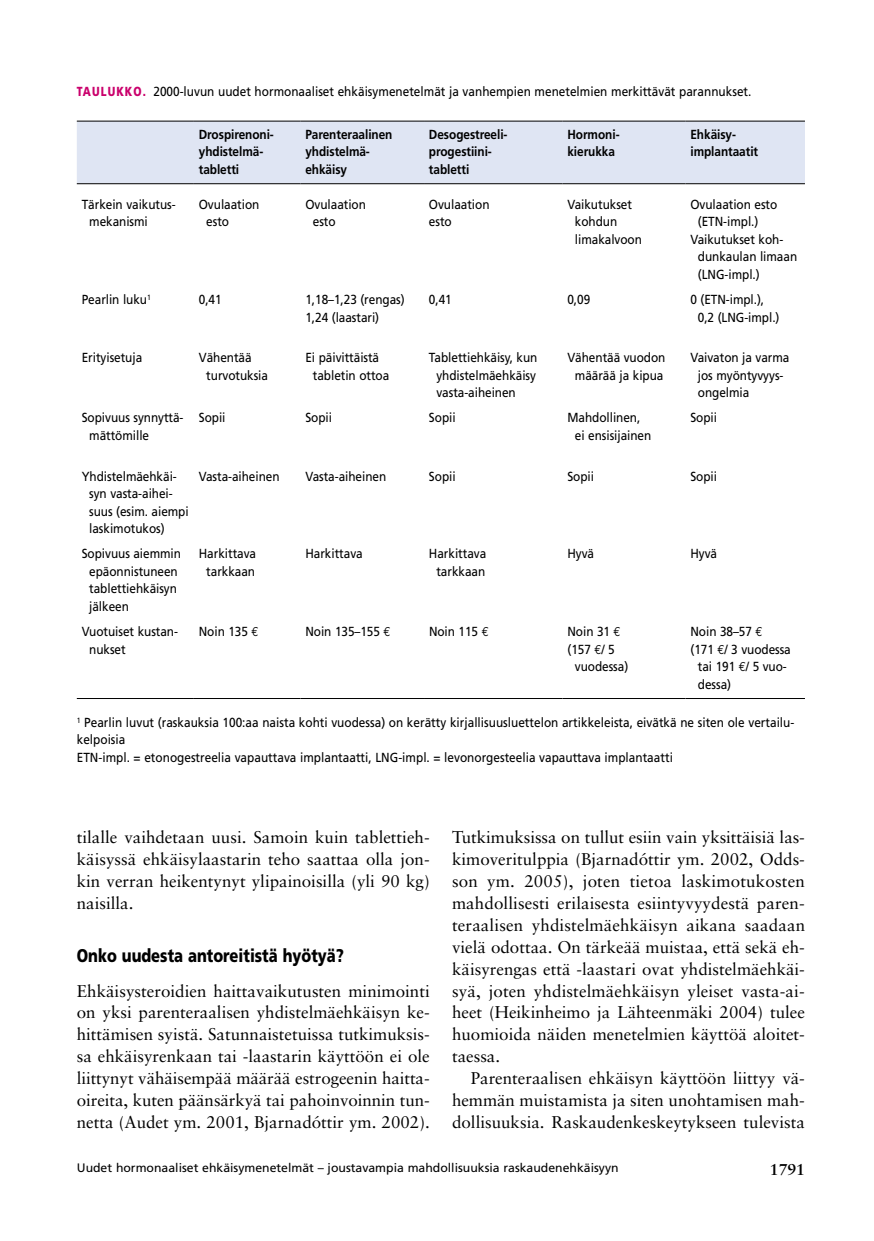
<style>
.page{position:relative;width:874px;height:1241px;background:#fff}
.page>*{position:absolute;margin:0;border:0;box-sizing:border-box;transform-origin:0 0}
.t1{font:900 18.38px "Frutiger";color:#000;scale:.8 1}
.t2{font:16.97px/21.9px "Sabon";color:#000;text-align:justify}
.t3{font:700 15.75px "Sabon";color:#000}
.t4{font:13.12px/17.5px "Frutiger";letter-spacing:-.005em;color:#000;scale:.9 1}
.t5{font:700 13.12px/17.5px "Frutiger";letter-spacing:-.005em;color:#000;scale:.9 1}
.t6{font:900 13.12px "Frutiger";letter-spacing:.1em;color:#ca006c;scale:.8 1}
.t7{font:12.25px "Frutiger";color:#000}
.s1{font-weight:900;color:#ca006c}
.s2{font-family:"Euro Mono"}
</style>
<div class="page">
<div style="left:77px;top:122px;width:727px;height:61px;background:#dfe5f3"></div>
<hr style="left:77px;top:121px;width:117px;height:1px;background:#000">
<hr style="left:194px;top:121px;width:106px;height:1px;background:#000">
<hr style="left:300px;top:121px;width:124px;height:1px;background:#000">
<hr style="left:424px;top:121px;width:138px;height:1px;background:#000">
<hr style="left:562px;top:121px;width:123px;height:1px;background:#000">
<hr style="left:685px;top:121px;width:119px;height:1px;background:#000">
<hr style="left:77px;top:183px;width:117px;height:1px;background:#000">
<hr style="left:194px;top:183px;width:106px;height:1px;background:#000">
<hr style="left:300px;top:183px;width:124px;height:1px;background:#000">
<hr style="left:424px;top:183px;width:138px;height:1px;background:#000">
<hr style="left:562px;top:183px;width:123px;height:1px;background:#000">
<hr style="left:685px;top:183px;width:119px;height:1px;background:#000">
<hr style="left:77px;top:698px;width:117px;height:1px;background:#000">
<hr style="left:194px;top:698px;width:106px;height:1px;background:#000">
<hr style="left:300px;top:698px;width:124px;height:1px;background:#000">
<hr style="left:424px;top:698px;width:138px;height:1px;background:#000">
<hr style="left:562px;top:698px;width:123px;height:1px;background:#000">
<hr style="left:685px;top:698px;width:119px;height:1px;background:#000">
<p class="t6" style="left:77px;top:84px;width:61px">Taulukko</p>
<p class="t4" style="left:143px;top:83px;width:677px"><span class="s1">.</span> 2000‑luvun uudet hormonaaliset ehkäisymenetelmät ja vanhempien menetelmien merkittävät parannukset.</p>
<p class="t5" style="left:199px;top:125px;width:85px">Drospirenoni&shy;yhdistelmä&shy;tabletti</p>
<p class="t5" style="left:305px;top:125px;width:98px">Parenteraalinen yhdistelmä&shy;ehkäisy</p>
<p class="t5" style="left:429px;top:125px;width:89px">Desogestreeli&shy;progestiini&shy;tabletti</p>
<p class="t5" style="left:567px;top:125px;width:59px">Hormoni&shy;kierukka</p>
<p class="t5" style="left:690px;top:125px;width:77px">Ehkäisy&shy;implantaatit</p>
<p class="t4" style="left:89px;top:195px;width:98px;text-indent:-7px">Tärkein vaikutus‑ mekanismi</p>
<p class="t4" style="left:206px;top:195px;width:60px;text-indent:-7px">Ovulaation esto</p>
<p class="t4" style="left:313px;top:195px;width:60px;text-indent:-7px">Ovulaation esto</p>
<p class="t4" style="left:429px;top:195px;width:69px">Ovulaation esto</p>
<p class="t4" style="left:574px;top:195px;width:76px;text-indent:-7px">Vaikutukset kohdun limakalvoon</p>
<p class="t4" style="left:690px;top:195px;width:98px">Ovulaation esto</p>
<p class="t4" style="left:697px;top:213px;width:69px">(ETN-impl.)</p>
<p class="t4" style="left:690px;top:230px;width:105px">Vaikutukset koh‑</p>
<p class="t4" style="left:697px;top:248px;width:112px">dunkaulan limaan</p>
<p class="t4" style="left:697px;top:265px;width:70px">(LNG-impl.)</p>
<p class="t4" style="left:82px;top:290px;width:78px">Pearlin luku<sup>1</sup></p>
<p class="t4" style="left:199px;top:290px;width:27px">0,41</p>
<p class="t4" style="left:305px;top:290px;width:112px">1,18–1,23 (rengas)<br>1,24 (laastari)</p>
<p class="t4" style="left:429px;top:290px;width:27px">0,41</p>
<p class="t4" style="left:567px;top:290px;width:27px">0,09</p>
<p class="t4" style="left:697px;top:290px;width:92px;text-indent:-7px">0 (ETN-impl.),<br>0,2 (LNG-impl.)</p>
<p class="t4" style="left:82px;top:349px;width:69px">E rityisetuja</p>
<p class="t4" style="left:206px;top:349px;width:70px;text-indent:-7px">Vähentää turvotuksia</p>
<p class="t4" style="left:313px;top:349px;width:86px;text-indent:-7px">E i päivittäistä tabletin ottoa</p>
<p class="t4" style="left:436px;top:349px;width:114px;text-align:justify;text-indent:-7px">Tablettiehkäisy, kun yhdistelmäehkäisy vasta-aiheinen</p>
<p class="t4" style="left:567px;top:349px;width:110px;text-align:center">Vähentää vuodon määrää ja kipua</p>
<p class="t4" style="left:697px;top:349px;width:103px;text-indent:-7px">Vaivaton ja varma jos myöntyvyys&shy;ongelmia</p>
<p class="t4" style="left:89px;top:409px;width:106px;text-indent:-7px">Sopivuus synnyttä‑ mättömille</p>
<p class="t4" style="left:199px;top:409px;width:31px">Sopii</p>
<p class="t4" style="left:305px;top:409px;width:31px">Sopii</p>
<p class="t4" style="left:429px;top:409px;width:31px">Sopii</p>
<p class="t4" style="left:574px;top:409px;width:86px;text-indent:-7px">Mahdollinen, ei ensisijainen</p>
<p class="t4" style="left:690px;top:409px;width:31px">Sopii</p>
<p class="t4" style="left:89px;top:467px;width:112px;text-indent:-7px">Yhdistelmäehkäi‑ syn vasta-aihei‑ suus (esim. aiempi laskimotukos)</p>
<p class="t4" style="left:199px;top:467px;width:91px">Vasta-aiheinen</p>
<p class="t4" style="left:305px;top:467px;width:91px">Vasta-aiheinen</p>
<p class="t4" style="left:429px;top:467px;width:31px">Sopii</p>
<p class="t4" style="left:567px;top:467px;width:31px">Sopii</p>
<p class="t4" style="left:690px;top:467px;width:31px">Sopii</p>
<p class="t4" style="left:89px;top:545px;width:103px;text-indent:-7px">Sopivuus aiemmin epäonnistuneen tablettiehkäisyn jälkeen</p>
<p class="t4" style="left:199px;top:545px;width:65px;text-align:center">Harkittava tarkkaan</p>
<p class="t4" style="left:305px;top:545px;width:65px">Harkittava</p>
<p class="t4" style="left:429px;top:545px;width:65px;text-align:center">Harkittava tarkkaan</p>
<p class="t4" style="left:567px;top:545px;width:31px">Hyvä</p>
<p class="t4" style="left:690px;top:545px;width:31px">Hyvä</p>
<p class="t4" style="left:89px;top:622px;width:100px;text-indent:-7px">Vuotuiset kustan‑ nukset</p>
<p class="t4" style="left:199px;top:622px;width:68px">Noin 135 <span class="s2">€</span></p>
<p class="t4" style="left:305px;top:622px;width:96px">Noin 135–155 <span class="s2">€</span></p>
<p class="t4" style="left:429px;top:622px;width:68px">Noin 115 <span class="s2">€</span></p>
<p class="t4" style="left:567px;top:622px;width:61px">Noin 31 <span class="s2">€</span></p>
<p class="t4" style="left:690px;top:622px;width:82px">Noin 38–57 <span class="s2">€</span></p>
<p class="t4" style="left:690px;top:640px;width:113px">(171 <span class="s2">€</span>/ 3 vuodessa</p>
<p class="t4" style="left:697px;top:657px;width:100px">tai 191 <span class="s2">€</span>/ 5 vuo‑</p>
<p class="t4" style="left:697px;top:675px;width:38px">dessa)</p>
<p class="t4" style="left:77px;top:713px;width:798px"><sup>1</sup> Pearlin luvut (raskauksia 100:aa naista kohti vuodessa) on kerätty kirjallisuusluettelon artikkeleista, eivätkä ne siten ole vertailu‑ kelpoisia<br>ETN-impl. = etonogestreelia vapauttava implantaatti, LNG-impl. = levonorgesteelia vapauttava implantaatti</p>
<p class="t4" style="left:567px;top:640px;width:54px">(157 <span class="s2">€</span>/ 5</p>
<p class="t4" style="left:574px;top:657px;width:61px">vuodessa)</p>
<p class="t2" style="left:77px;top:826px;width:354px">tilalle vaihdetaan uusi. Samoin kuin tablettieh‑ käisyssä ehkäisylaastarin teho saattaa olla jon‑ kin verran heikentynyt ylipainoisilla (yli 90 kg) naisilla.</p>
<h1 class="t1" style="left:77px;top:943px;width:335px">Onko uudesta antoreitistä hyötyä?</h1>
<p class="t2" style="left:77px;top:979px;width:354px">Ehkäisysteroidien haittavaikutusten minimointi on yksi parenteraalisen yhdistelmäehkäisyn ke‑ hittämisen syistä. Satunnaistetuissa tutkimuksis‑ sa ehkäisyrenkaan tai ‑laastarin käyttöön ei ole liittynyt vähäisempää määrää estrogeenin haitta‑ oireita, kuten päänsärkyä tai pahoinvoinnin tun‑ netta (Audet ym. 2001, Bjarnadóttir ym. 2002).</p>
<p class="t2" style="left:452px;top:826px;width:354px">Tutkimuksissa on tullut esiin vain yksittäisiä las‑ kimoveritulppia (Bjarnadóttir ym. 2002, Odds‑ son ym. 2005), joten tietoa laskimotukosten mahdollisesti erilaisesta esiintyvyydestä paren‑ teraalisen yhdistelmäehkäisyn aikana saadaan vielä odottaa. On tärkeää muistaa, että sekä eh‑ käisyrengas että ‑laastari ovat yhdistelmäehkäi‑ syä, joten yhdistelmäehkäisyn yleiset vasta‑ai‑ heet (Heikinheimo ja Lähteenmäki 2004) tulee huomioida näiden menetelmien käyttöä aloitet‑ taessa.</p>
<p class="t2" style="left:452px;top:1066px;width:354px;text-indent:19px">Parenteraalisen ehkäisyn käyttöön liittyy vä‑ hemmän muistamista ja siten unohtamisen mah‑ dollisuuksia. Raskaudenkeskeytykseen tulevista</p>
<p class="t7" style="left:77px;top:1160px;width:543px">Uudet hormonaaliset ehkäisymenetelmät – joustavampia mahdollisuuksia raskaudenehkäisyyn</p>
<p class="t3" style="left:769px;top:1159px;width:37px">1791</p>
</div>
